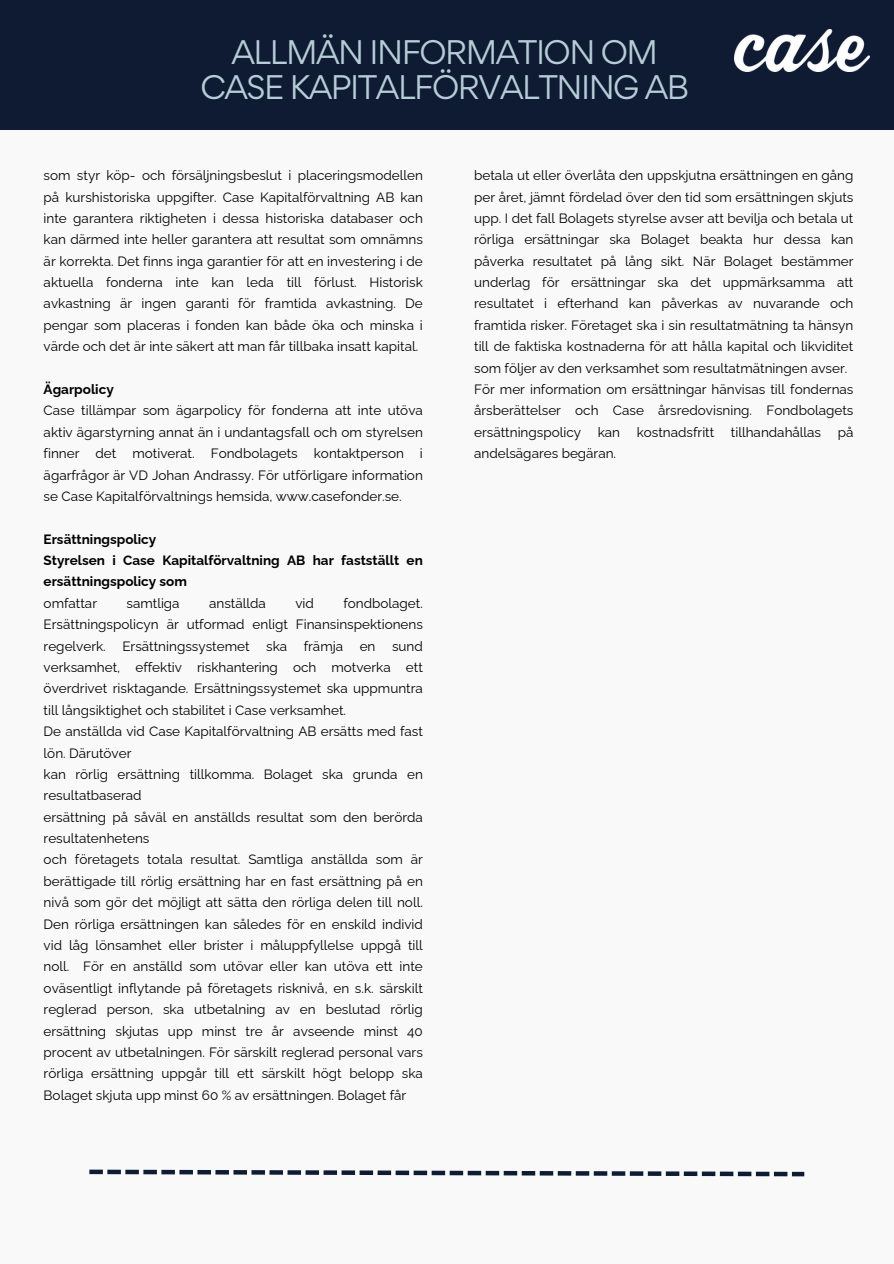
<style>
.page{position:relative;width:894px;height:1264px;background:#fff}
.page>*{position:absolute;margin:0;border:0;box-sizing:border-box;transform-origin:0 0}
.t1{font:30.45px/34.8px "Gordita";letter-spacing:-.05em;color:#b6ccd7;text-align:center}
.t2{font:13.5px/21.3px "Raleway";color:#000;text-align:justify}
.t3{font:700 13.5px/21.3px "Raleway";color:#000}
</style>
<div class="page">
<div style="left:0;top:0;width:893px;height:1263px;background:#f9f9f9"></div>
<div style="left:0;top:0;width:893px;height:130px;background:#0e1b33"></div>
<img style="left:734px;top:30px;width:135px;height:41px">
<svg style="left:89px;top:1169px;width:715px;height:7px"></svg>
<h1 class="t1" style="left:200px;top:35px;width:490px">ALLMÄN INFORMATION OM<br>CASE KAPITALFÖRVALTNING AB</h1>
<p class="t2" style="left:44px;top:165px;width:380px">som styr köp- och försäljningsbeslut i placeringsmodellen på kurshistoriska uppgifter. Case Kapitalförvaltning AB kan inte garantera riktigheten i dessa historiska databaser och kan därmed inte heller garantera att resultat som omnämns är korrekta. Det finns inga garantier för att en investering i de aktuella fonderna inte kan leda till förlust. Historisk avkastning är ingen garanti för framtida avkastning. De pengar som placeras i fonden kan både öka och minska i värde och det är inte säkert att man får tillbaka insatt kapital.</p>
<p class="t3" style="left:44px;top:378px;width:72px">Ägarpolicy</p>
<p class="t2" style="left:44px;top:400px;width:380px">Case tillämpar som ägarpolicy för fonderna att inte utöva aktiv ägarstyrning annat än i undantagsfall och om styrelsen finner det motiverat. Fondbolagets kontaktperson i ägarfrågor är VD Johan Andrassy. För utförligare information se Case Kapitalförvaltnings hemsida, www.casefonder.se.</p>
<p class="t3" style="left:44px;top:528px;width:380px">Ersättningspolicy<br>Styrelsen i Case Kapitalförvaltning AB har fastställt en ersättningspolicy som</p>
<p class="t2" style="left:44px;top:592px;width:55px">omfattar</p>
<p class="t2" style="left:126px;top:592px;width:55px">samtliga</p>
<p class="t2" style="left:209px;top:592px;width:58px">anställda</p>
<p class="t2" style="left:295px;top:592px;width:20px">vid</p>
<p class="t2" style="left:44px;top:592px;width:380px;text-align:left;text-indent:299px">fondbolaget.<br>Ersättningspolicyn är utformad enligt Finansinspektionens regelverk. Ersättningssystemet ska främja en sund verksamhet, effektiv riskhantering och motverka ett överdrivet risktagande. Ersättningssystemet ska uppmuntra till långsiktighet och stabilitet i Case verksamhet.<br>De anställda vid Case Kapitalförvaltning AB ersätts med fast lön. Därutöver<br>kan rörlig ersättning tillkomma. Bolaget ska grunda en resultatbaserad<br>ersättning på såväl en anställds resultat som den berörda resultatenhetens<br>och företagets totala resultat. Samtliga anställda som är berättigade till rörlig ersättning har en fast ersättning på en nivå som gör det möjligt att sätta den rörliga delen till noll.<br>Den rörliga ersättningen kan således för en enskild individ vid låg lönsamhet eller brister i måluppfyllelse uppgå till noll. För en anställd som utövar eller kan utöva ett inte oväsentligt inflytande på företagets risknivå, en s.k. särskilt reglerad person, ska utbetalning av en beslutad rörlig ersättning skjutas upp minst tre år avseende minst 40 procent av utbetalningen. För särskilt reglerad personal vars rörliga ersättning uppgår till ett särskilt högt belopp ska Bolaget skjuta upp minst 60 % av ersättningen. Bolaget får</p>
<p class="t2" style="left:474px;top:165px;width:380px;text-align:left">betala ut eller överlåta den uppskjutna ersättningen en gång per året, jämnt fördelad över den tid som ersättningen skjuts upp. I det fall Bolagets styrelse avser att bevilja och betala ut rörliga ersättningar ska Bolaget beakta hur dessa kan påverka resultatet på lång sikt. När Bolaget bestämmer underlag för ersättningar ska det uppmärksamma att resultatet i efterhand kan påverkas av nuvarande och framtida risker. Företaget ska i sin resultatmätning ta hänsyn till de faktiska kostnaderna för att hålla kapital och likviditet som följer av den verksamhet som resultatmätningen avser.<br>För mer information om ersättningar hänvisas till fondernas årsberättelser och Case årsredovisning. Fondbolagets ersättningspolicy kan kostnadsfritt tillhandahållas på andelsägares begäran.</p>
</div>
